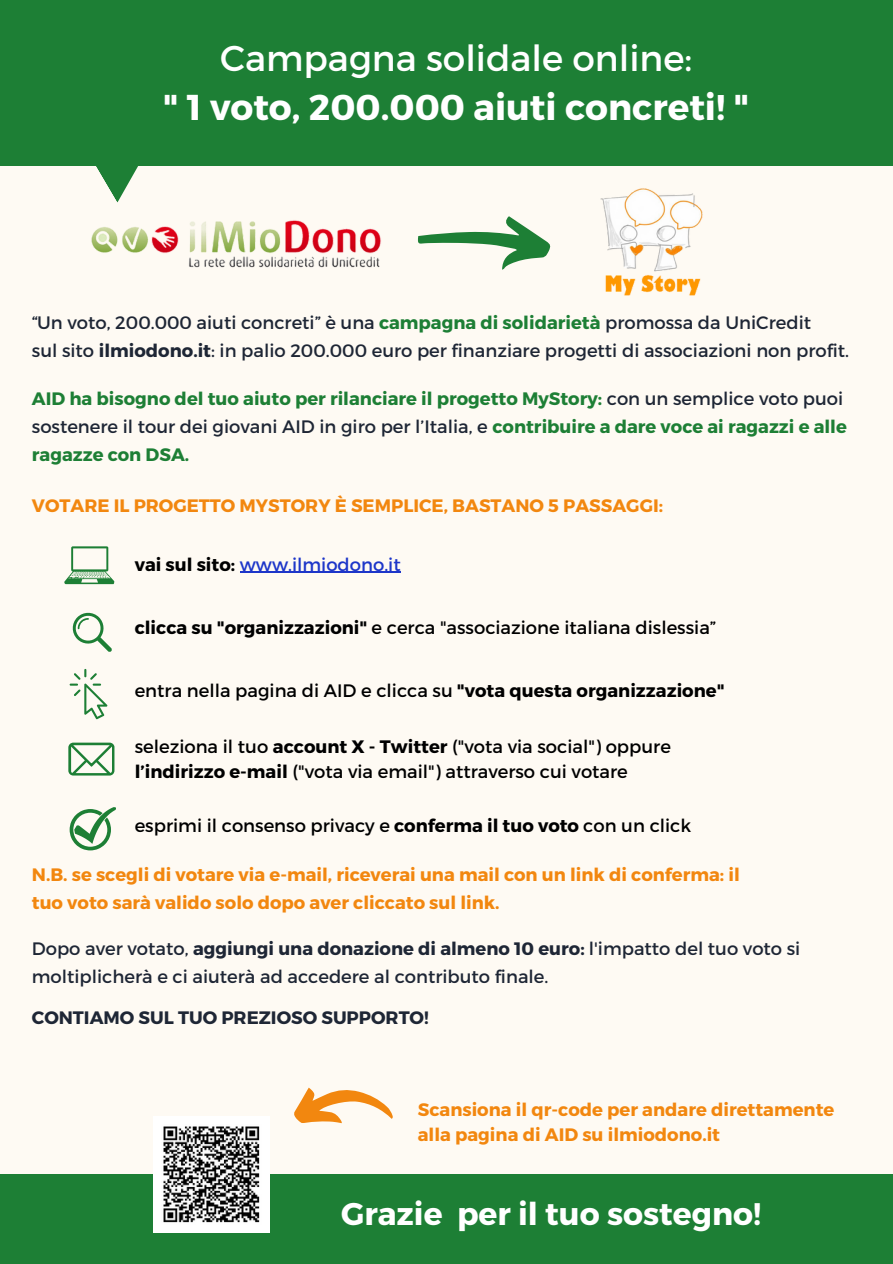
<style>
.page{position:relative;width:893px;height:1264px;background:#fff}
.page>*{position:absolute;margin:0;border:0;box-sizing:border-box;transform-origin:0 0}
.t1{font:700 35.85px "Montserrat";color:#fff}
.t2{font:35.85px "Montserrat";color:#fff}
.t3{font:700 31.35px "Montserrat";color:#fff}
.t4{font:18px/27.8px "Montserrat";color:#1e2635}
.t5{font:18px/24.8px "Montserrat";color:#000}
.t6{font:700 18px "Montserrat";color:#f2870f}
.t7{font:700 18px/27.8px "Montserrat";color:#1d7f35}
.t8{font:700 18px "Montserrat";color:#1e2635}
.t9{font:18px "Montserrat";color:#1d36c9}
.s1{font-weight:700;color:#1d7f35}
.s2{font-weight:700}
.s3{font-weight:400;color:#1e2635}
.s4{font-weight:700;color:#000}
</style>
<div class="page">
<div style="left:0;top:0;width:892px;height:1263px;background:#fefaf3"></div>
<img style="left:600px;top:188px;width:103px;height:108px">
<div style="left:0;top:0;width:892px;height:166px;background:#1d7f35"></div>
<div style="left:0;top:1174px;width:892px;height:89px;background:#1d7f35"></div>
<svg style="left:96px;top:166px;width:42px;height:32px"></svg>
<img style="left:91px;top:198px;width:290px;height:70px">
<svg style="left:418px;top:216px;width:132px;height:54px"></svg>
<svg style="left:64px;top:546px;width:50px;height:38px"></svg>
<svg style="left:70px;top:669px;width:37px;height:50px"></svg>
<svg style="left:70px;top:807px;width:46px;height:43px"></svg>
<svg style="left:72px;top:612px;width:40px;height:40px"></svg>
<svg style="left:68px;top:742px;width:46px;height:33px"></svg>
<svg style="left:294px;top:1087px;width:99px;height:36px"></svg>
<img style="left:153px;top:1116px;width:116px;height:116px">
<hr style="left:240px;top:571px;width:161px;height:1px;background:#1d36c9">
<p class="t2" style="left:220px;top:35px;width:473px">Campagna solidale online:</p>
<p class="t1" style="left:163px;top:84px;width:588px">" 1 voto, 200.000 aiuti concreti! "</p>
<p class="t4" style="left:32px;top:308px;width:780px">“Un voto, 200.000 aiuti concreti” è una <span class="s1">campagna di solidarietà</span> promossa da UniCredit</p>
<p class="t4" style="left:32px;top:336px;width:818px">sul sito <span class="s2">ilmiodono.it</span>: in palio 200.000 euro per finanziare progetti di associazioni non profit.</p>
<p class="t7" style="left:32px;top:384px;width:816px">AID ha bisogno del tuo aiuto per rilanciare il progetto MyStory: <span class="s3">con un semplice voto puoi sostenere il tour dei giovani AID in giro per l’Italia, e</span> contribuire a dare voce ai ragazzi e alle ragazze con DSA.</p>
<p class="t6" style="left:32px;top:493px;width:632px">VOTARE IL PROGETTO MYSTORY È SEMPLICE, BASTANO 5 PASSAGGI:</p>
<p class="t9" style="left:135px;top:552px;width:267px"><span class="s4">vai sul sito:</span> www.ilmiodono.it</p>
<p class="t5" style="left:135px;top:614px;width:582px"><span class="s2">clicca su "organizzazioni"</span> e cerca "associazione italiana dislessia”</p>
<p class="t5" style="left:135px;top:677px;width:591px">entra nella pagina di AID e clicca su <span class="s2">"vota questa organizzazione"</span></p>
<p class="t5" style="left:135px;top:733px;width:537px">seleziona il tuo <span class="s2">account X - Twitter</span> ("vota via social") oppure <span class="s2">l’indirizzo e-mail</span> ("vota via email") attraverso cui votare</p>
<p class="t5" style="left:135px;top:812px;width:558px">esprimi il consenso privacy e <span class="s2">conferma il tuo voto</span> con un click</p>
<p class="t6" style="left:32px;top:862px;width:709px">N.B. se scegli di votare via e-mail, riceverai una mail con un link di conferma: il</p>
<p class="t6" style="left:32px;top:890px;width:469px">tuo voto sarà valido solo dopo aver cliccato sul link.</p>
<p class="t4" style="left:32px;top:934px;width:770px">Dopo aver votato, <span class="s2">aggiungi una donazione di almeno 10 euro:</span> l'impatto del tuo voto si moltiplicherà e ci aiuterà ad accedere al contributo finale.</p>
<p class="t8" style="left:32px;top:1006px;width:398px">CONTIAMO SUL TUO PREZIOSO SUPPORTO!</p>
<p class="t6" style="left:418px;top:1097px;width:418px">Scansiona il qr-code per andare direttamente</p>
<p class="t6" style="left:418px;top:1122px;width:304px">alla pagina di AID su ilmiodono.it</p>
<p class="t3" style="left:341px;top:1193px;width:421px">Grazie per il tuo sostegno!</p>
</div>
